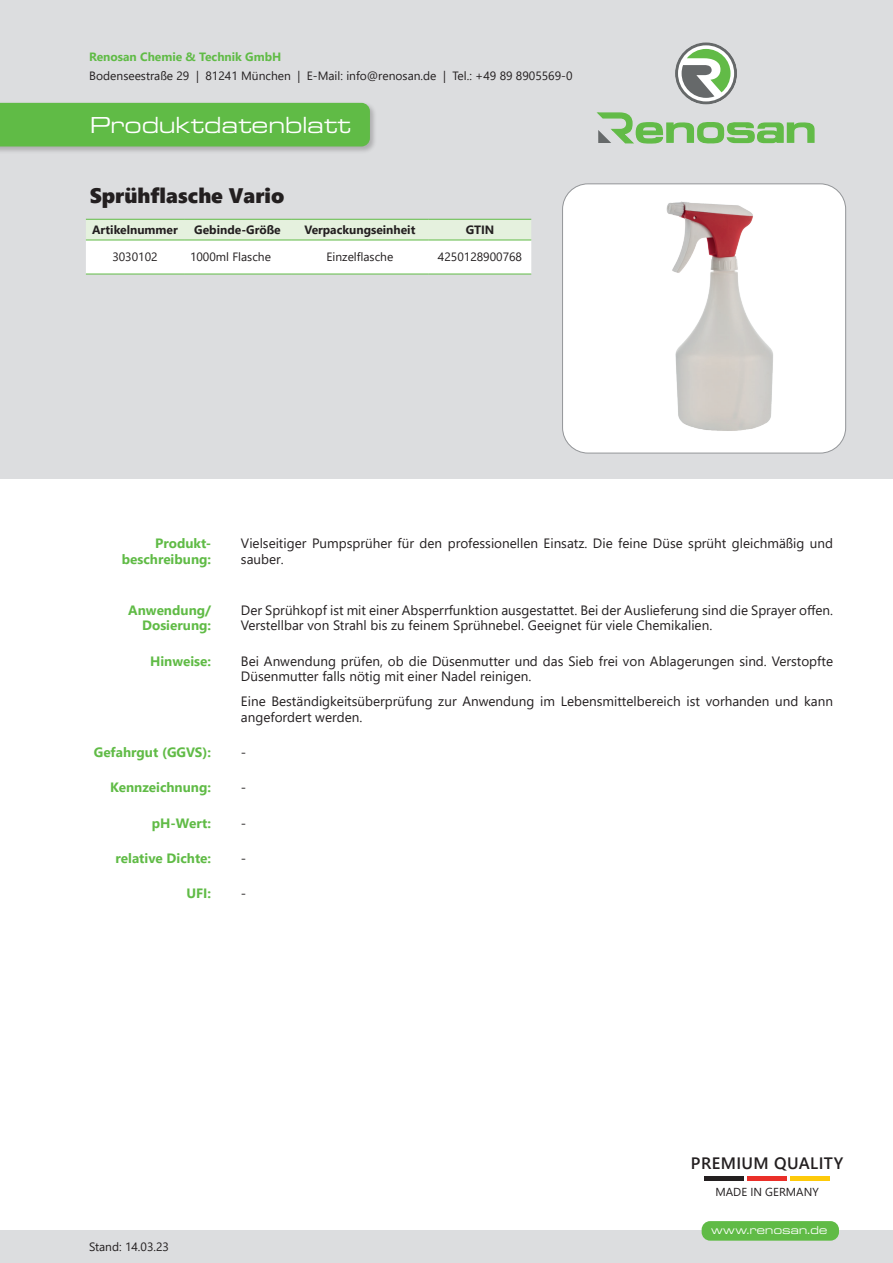
<style>
.page{position:relative;width:893px;height:1263px;background:#fff}
.page>*{position:absolute;margin:0;border:0;box-sizing:border-box;transform-origin:0 0}
.t1{font:24px "Eurostile MN Extended";letter-spacing:.02em;color:#fff}
.t2{font:21px "Segoe UI Black";color:#231f20}
.t3{font:600 16.5px "Segoe UI";letter-spacing:.025em;color:#231f20}
.t4{font:13.5px/15.8px "Segoe UI";color:#231f20}
.t5{font:700 13.5px/15.8px "Segoe UI";color:#60bb46;text-align:right}
.t6{font:12px "Segoe UI";color:#231f20}
.t7{font:700 12px "Segoe UI";color:#231f20}
.t8{font:700 12px "Segoe UI";color:#60bb46}
.t9{font:12px "Eurostile MN Extended";letter-spacing:.03em;color:#fff}
.t10{font:11.55px "Segoe UI";color:#231f20}
</style>
<div class="page">
<div style="left:0;top:1230px;width:893px;height:33px;background:#dcdddf"></div>
<div style="left:0;top:0;width:893px;height:478px;background:#dcdddf"></div>
<div style="left:563px;top:184px;width:283px;height:269px;background:#fff;border-radius:26px"></div>
<div style="left:562px;top:184px;width:284px;height:269px;border:1px solid #939598;border-radius:26px"></div>
<svg style="left:675px;top:43px;width:62px;height:61px"></svg>
<svg style="left:596px;top:112px;width:219px;height:32px"></svg>
<div style="left:0;top:101px;width:378px;height:53px;background:#231f20;opacity:.25"></div>
<div style="left:0;top:103px;width:370px;height:43px;background:#60bb46"></div>
<div style="left:702px;top:1221px;width:137px;height:20px;background:#60bb46;border-radius:9px"></div>
<svg style="left:86px;top:220px;width:445px;height:54px;background:#f2f8ef"></svg>
<hr style="left:86px;top:219px;width:98px;height:1px;background:#60bb46">
<hr style="left:184px;top:219px;width:107px;height:1px;background:#60bb46">
<hr style="left:291px;top:219px;width:138px;height:1px;background:#60bb46">
<hr style="left:429px;top:219px;width:102px;height:1px;background:#60bb46">
<hr style="left:86px;top:240px;width:98px;height:1px;background:#60bb46">
<hr style="left:184px;top:240px;width:107px;height:1px;background:#60bb46">
<hr style="left:291px;top:240px;width:138px;height:1px;background:#60bb46">
<hr style="left:429px;top:240px;width:102px;height:1px;background:#60bb46">
<hr style="left:86px;top:274px;width:98px;height:1px;background:#60bb46">
<hr style="left:184px;top:274px;width:107px;height:1px;background:#60bb46">
<hr style="left:291px;top:274px;width:138px;height:1px;background:#60bb46">
<hr style="left:429px;top:274px;width:102px;height:1px;background:#60bb46">
<img style="left:619px;top:201px;width:180px;height:252px">
<hr style="left:704px;top:1176px;width:40px;height:4px;background:#231f20">
<hr style="left:747px;top:1176px;width:40px;height:4px;background:#ea2f29">
<hr style="left:790px;top:1176px;width:40px;height:4px;background:#feca0a">
<p class="t8" style="left:89px;top:46px;width:194px">Renosan Chemie &amp; Technik GmbH</p>
<p class="t6" style="left:89px;top:64px;width:485px">Bodenseestraße 29 | 81241 München | E-Mail: info@renosan.de | Tel.: +49 89 8905569-0</p>
<h1 class="t1" style="left:90px;top:112px;width:262px">Produktdatenblatt</h1>
<h2 class="t2" style="left:90px;top:181px;width:196px">Sprühflasche Vario</h2>
<p class="t7" style="left:92px;top:218px;width:87px">Artikelnummer</p>
<p class="t7" style="left:194px;top:218px;width:88px">Gebinde-Größe</p>
<p class="t7" style="left:304px;top:218px;width:112px">Verpackungseinheit</p>
<p class="t7" style="left:466px;top:218px;width:30px">GTIN</p>
<p class="t6" style="left:112px;top:246px;width:47px">3030102</p>
<p class="t6" style="left:190px;top:246px;width:82px">1000ml Flasche</p>
<p class="t6" style="left:326px;top:246px;width:68px">Einzelflasche</p>
<p class="t6" style="left:438px;top:246px;width:86px">4250128900768</p>
<p class="t5" style="left:122px;top:534px;width:91px">Produkt&shy;beschreibung:</p>
<p class="t4" style="left:241px;top:534px;width:594px">Vielseitiger Pumpsprüher für den professionellen Einsatz. Die feine Düse sprüht gleichmäßig und sauber.</p>
<p class="t5" style="left:128px;top:601px;width:84px">Anwendung/<br>Dosierung:</p>
<p class="t4" style="left:241px;top:601px;width:594px">Der Sprühkopf ist mit einer Absperrfunktion ausgestattet. Bei der Auslieferung sind die Sprayer offen.<br>Verstellbar von Strahl bis zu feinem Sprühnebel. Geeignet für viele Chemikalien.</p>
<p class="t5" style="left:150px;top:652px;width:63px">Hinweise:</p>
<p class="t4" style="left:241px;top:652px;width:594px">Bei Anwendung prüfen, ob die Düsenmutter und das Sieb frei von Ablagerungen sind. Verstopfte<br>Düsenmutter falls nötig mit einer Nadel reinigen.</p>
<p class="t4" style="left:241px;top:692px;width:594px">Eine Beständigkeitsüberprüfung zur Anwendung im Lebensmittelbereich ist vorhanden und kann angefordert werden.</p>
<p class="t5" style="left:94px;top:743px;width:119px">Gefahrgut (GGVS):</p>
<p class="t4" style="left:241px;top:743px;width:7px">-</p>
<p class="t5" style="left:110px;top:778px;width:102px">Kennzeichnung:</p>
<p class="t4" style="left:241px;top:778px;width:7px">-</p>
<p class="t5" style="left:152px;top:814px;width:61px">pH-Wert:</p>
<p class="t4" style="left:241px;top:814px;width:7px">-</p>
<p class="t5" style="left:116px;top:849px;width:97px">relative Dichte:</p>
<p class="t4" style="left:241px;top:849px;width:7px">-</p>
<p class="t5" style="left:186px;top:884px;width:26px">UFI:</p>
<p class="t4" style="left:241px;top:884px;width:7px">-</p>
<p class="t3" style="left:691px;top:1148px;width:154px">PREMIUM QUALITY</p>
<p class="t10" style="left:715px;top:1181px;width:105px">MADE IN GERMANY</p>
<p class="t6" style="left:89px;top:1235px;width:81px">Stand: 14.03.23</p>
<p class="t9" style="left:711px;top:1224px;width:118px">www.renosan.de</p>
</div>
